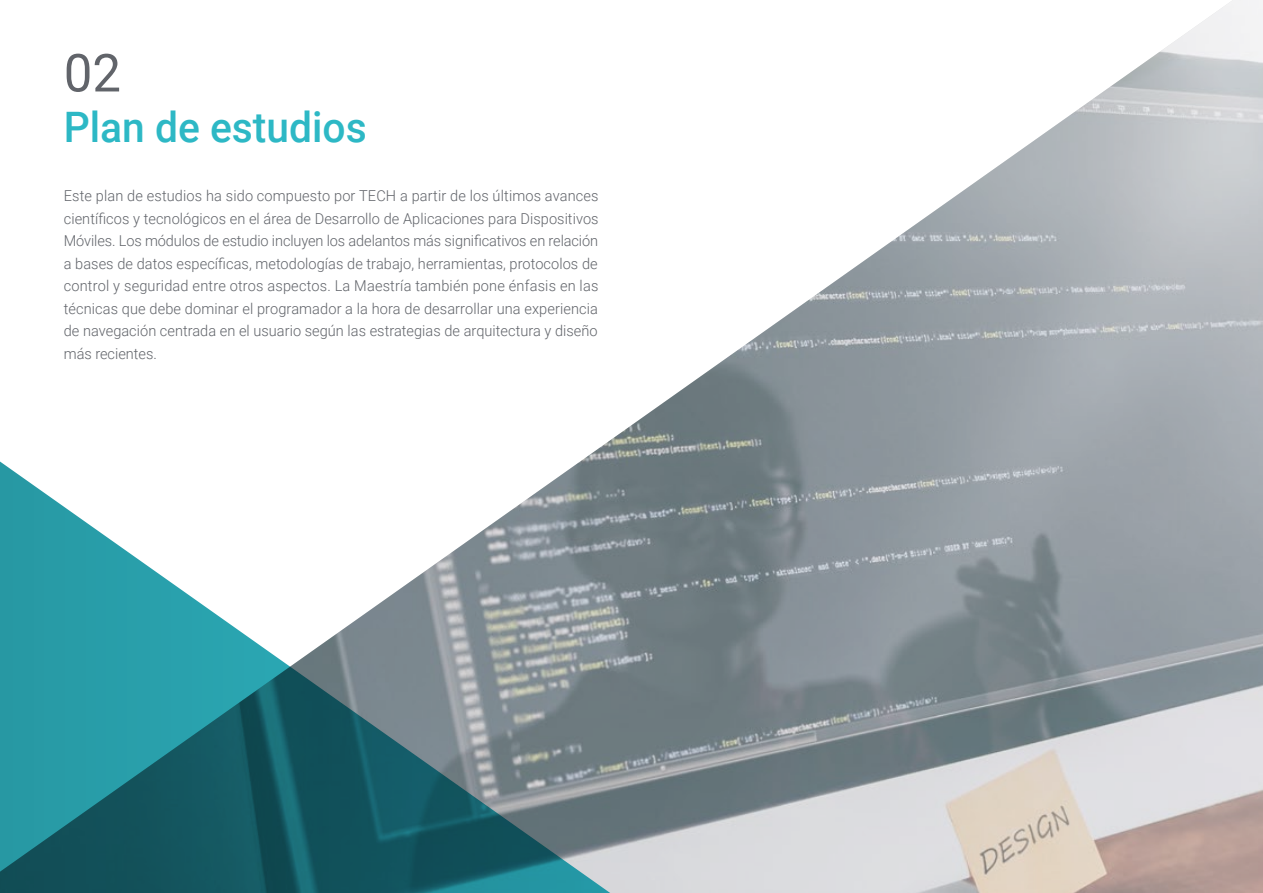
<style>
.page{position:relative;width:1263px;height:893px;background:#fff}
.page>*{position:absolute;margin:0;border:0;box-sizing:border-box;transform-origin:0 0}
.t1{font:52.5px "Roboto";color:#61646a}
.t2{font:500 42px "Roboto";color:#2db8c5}
.t3{font:300 15px/22.5px "Roboto";letter-spacing:.005em;color:#61646a;text-align:justify}
</style>
<div class="page">
<img style="left:602px;top:0;width:661px;height:893px">
<svg style="left:0;top:446px;width:640px;height:447px"></svg>
<h1 class="t1" style="left:64px;top:36px;width:59px">02</h1>
<h2 class="t2" style="left:64px;top:98px;width:304px">Plan de estudios</h2>
<p class="t3" style="left:64px;top:184px;width:536px">Este plan de estudios ha sido compuesto por TECH a partir de los últimos avances científicos y tecnológicos en el área de Desarrollo de Aplicaciones para Dispositivos Móviles. Los módulos de estudio incluyen los adelantos más significativos en relación a bases de datos específicas, metodologías de trabajo, herramientas, protocolos de control y seguridad entre otros aspectos. La Maestría también pone énfasis en las técnicas que debe dominar el programador a la hora de desarrollar una experiencia de navegación centrada en el usuario según las estrategias de arquitectura y diseño más recientes.</p>
</div>
